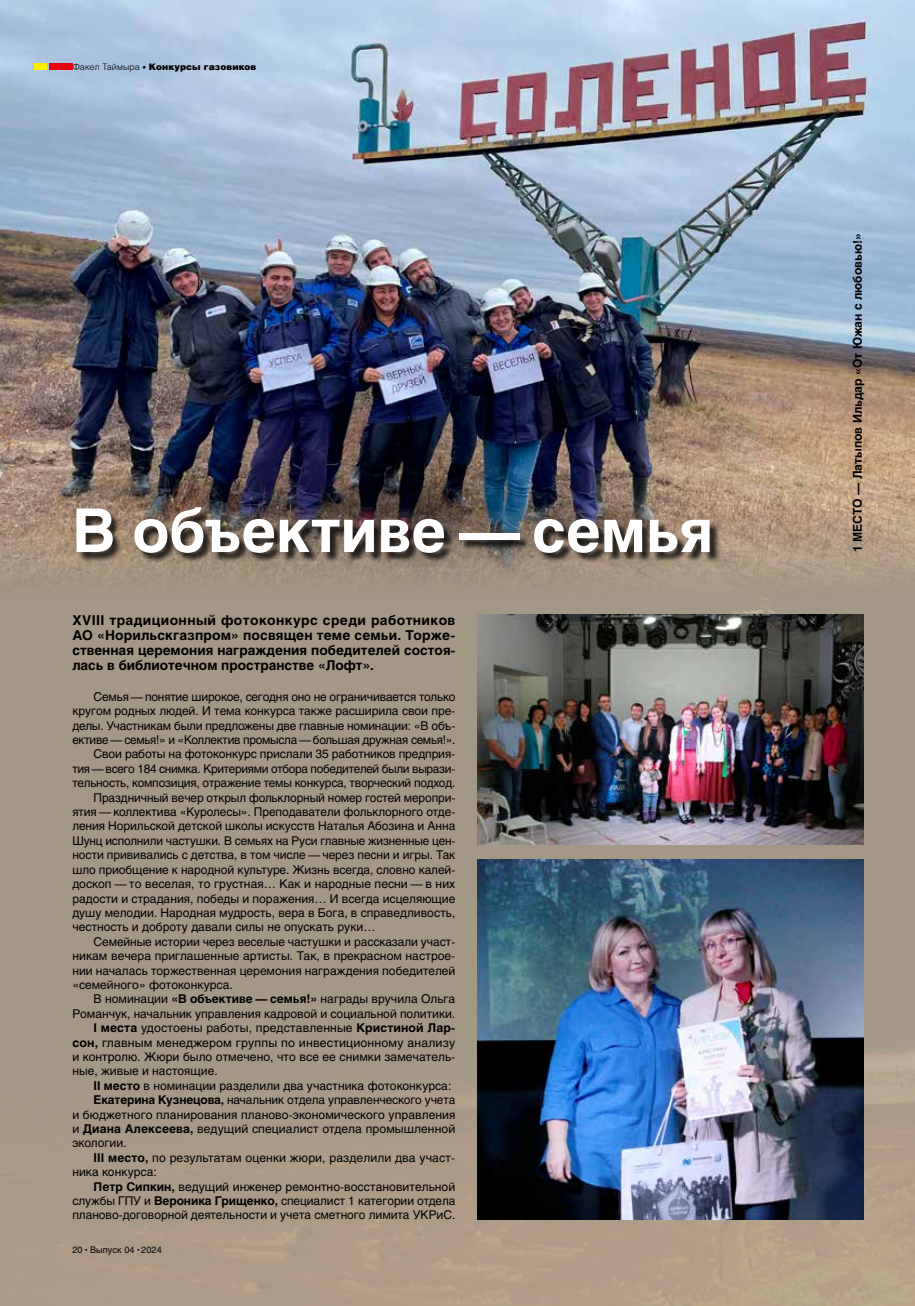
<style>
.page{position:relative;width:915px;height:1306px;background:#fff}
.page>*{position:absolute;margin:0;border:0;box-sizing:border-box;transform-origin:0 0}
.t1{font:700 60px "Helios C";color:#fff}
.t2{font:700 13.5px/15px "Helios C";color:#000;text-align:justify}
.t3{font:12px "Helios C";letter-spacing:-.005em;color:#000}
.t4{font:12px "Helios C";letter-spacing:-.025em;color:#000}
.t5{font:12px "Helios C";letter-spacing:.015em;color:#000}
.t6{font:700 12px "Helios C";color:#000}
.t7{font:9px "Helios Black C";letter-spacing:.01em;color:#000}
.t8{font:9px "Helios C";letter-spacing:.01em;color:#000}
.s1{font-family:"Helios Light C"}
.s2{font-family:"Helios Light C";font-size:7.5px}
.s3{font-weight:700}
.s4{font-size:6px}
</style>
<div class="page">
<img style="left:0;top:594px;width:914px;height:711px">
<img style="left:0;top:0;width:914px;height:594px">
<div style="left:78px;top:509px;width:642px;height:54px;background:#000;opacity:.75"></div>
<img style="left:477px;top:614px;width:386px;height:230px">
<img style="left:477px;top:859px;width:386px;height:360px">
<div style="left:49px;top:64px;width:23px;height:6px;background:#e7000e"></div>
<div style="left:34px;top:64px;width:13px;height:6px;background:#ffed00"></div>
<p class="t7" style="left:72px;top:61px;width:185px"><span class="s1">Факел Таймыра</span> <span class="s2">•</span> Конкурсы газовиков</p>
<h1 class="t1" style="left:72px;top:496px;width:642px">В объективе — семья</h1>
<p class="t2" style="left:72px;top:612px;width:384px">XVIII традиционный фотоконкурс среди работников АО «Норильскгазпром» посвящен теме семьи. Торже&shy;ственная церемония награждения победителей состоя&shy;лась в библиотечном пространстве «Лофт».</p>
<p class="t3" style="left:94px;top:689px;width:363px">Семья — понятие широкое, сегодня оно не ограничивается только</p>
<p class="t3" style="left:72px;top:703px;width:384px">кругом родных людей. И тема конкурса также расширила свои пре-</p>
<p class="t3" style="left:72px;top:718px;width:384px">делы. Участникам были предложены две главные номинации: «В объ-</p>
<p class="t4" style="left:72px;top:732px;width:384px">ективе — семья!» и «Коллектив промысла — большая дружная семья!».</p>
<p class="t3" style="left:94px;top:747px;width:363px">Свои работы на фотоконкурс прислали 35 работников предприя-</p>
<p class="t4" style="left:72px;top:761px;width:384px">тия — всего 184 снимка. Критериями отбора победителей были вырази-</p>
<p class="t3" style="left:72px;top:775px;width:384px">тельность, композиция, отражение темы конкурса, творческий подход.</p>
<p class="t3" style="left:94px;top:790px;width:363px">Праздничный вечер открыл фольклорный номер гостей меропри-</p>
<p class="t3" style="left:72px;top:804px;width:384px">ятия — коллектива «Куролесы». Преподаватели фольклорного отде-</p>
<p class="t3" style="left:72px;top:819px;width:384px">ления Норильской детской школы искусств Наталья Абозина и Анна</p>
<p class="t3" style="left:72px;top:833px;width:384px">Шунц исполнили частушки. В семьях на Руси главные жизненные цен-</p>
<p class="t3" style="left:72px;top:847px;width:384px">ности прививались с детства, в том числе — через песни и игры. Так</p>
<p class="t3" style="left:72px;top:862px;width:384px">шло приобщение к народной культуре. Жизнь всегда, словно калей-</p>
<p class="t3" style="left:72px;top:876px;width:384px">доскоп — то веселая, то грустная… Как и народные песни — в них</p>
<p class="t3" style="left:72px;top:891px;width:384px">радости и страдания, победы и поражения… И всегда исцеляющие</p>
<p class="t3" style="left:72px;top:905px;width:384px">душу мелодии. Народная мудрость, вера в Бога, в справедливость,</p>
<p class="t3" style="left:72px;top:919px;width:304px">честность и доброту давали силы не опускать руки…</p>
<p class="t3" style="left:94px;top:934px;width:363px">Семейные истории через веселые частушки и рассказали участ-</p>
<p class="t3" style="left:72px;top:948px;width:384px">никам вечера приглашенные артисты. Так, в прекрасном настрое-</p>
<p class="t3" style="left:72px;top:963px;width:384px">нии началась торжественная церемония награждения победителей</p>
<p class="t3" style="left:72px;top:977px;width:162px">«семейного» фотоконкурса.</p>
<p class="t3" style="left:94px;top:991px;width:363px">В номинации <span class="s3">«В объективе — семья!»</span> награды вручила Ольга</p>
<p class="t3" style="left:72px;top:1006px;width:384px">Романчук, начальник управления кадровой и социальной политики.</p>
<p class="t3" style="left:94px;top:1020px;width:363px"><span class="s3">I места</span> удостоены работы, представленные <span class="s3">Кристиной Лар-</span></p>
<p class="t5" style="left:72px;top:1035px;width:384px"><span class="s3">сон,</span> главным менеджером группы по инвестиционному анализу</p>
<p class="t3" style="left:72px;top:1049px;width:384px">и контролю. Жюри было отмечено, что все ее снимки замечатель-</p>
<p class="t3" style="left:72px;top:1063px;width:147px">ные, живые и настоящие.</p>
<p class="t3" style="left:94px;top:1078px;width:359px"><span class="s3">II место</span> в номинации разделили два участника фотоконкурса:</p>
<p class="t3" style="left:94px;top:1092px;width:363px"><span class="s3">Екатерина Кузнецова,</span> начальник отдела управленческого учета</p>
<p class="t3" style="left:72px;top:1107px;width:384px">и бюджетного планирования планово-экономического управления</p>
<p class="t3" style="left:72px;top:1121px;width:384px">и <span class="s3">Диана Алексеева,</span> ведущий специалист отдела промышленной</p>
<p class="t3" style="left:72px;top:1135px;width:56px">экологии.</p>
<p class="t3" style="left:94px;top:1150px;width:363px"><span class="s3">III место,</span> по результатам оценки жюри, разделили два участ-</p>
<p class="t3" style="left:72px;top:1164px;width:86px">ника конкурса:</p>
<p class="t3" style="left:94px;top:1179px;width:363px"><span class="s3">Петр Сипкин,</span> ведущий инженер ремонтно-восстановительной</p>
<p class="t3" style="left:72px;top:1193px;width:384px">службы ГПУ и <span class="s3">Вероника Грищенко,</span> специалист 1 категории отдела</p>
<p class="t3" style="left:72px;top:1207px;width:384px">планово-договорной деятельности и учета сметного лимита УКРиС.</p>
<p class="t8" style="left:72px;top:1244px;width:91px">20 <span class="s4">•</span> Выпуск 04 <span class="s4">•</span> 2024</p>
<p class="t6" style="left:850px;top:552px;width:320px;rotate:-90deg">1 МЕСТО — Латыпов Ильдар «От Южан с любовью!»</p>
</div>
